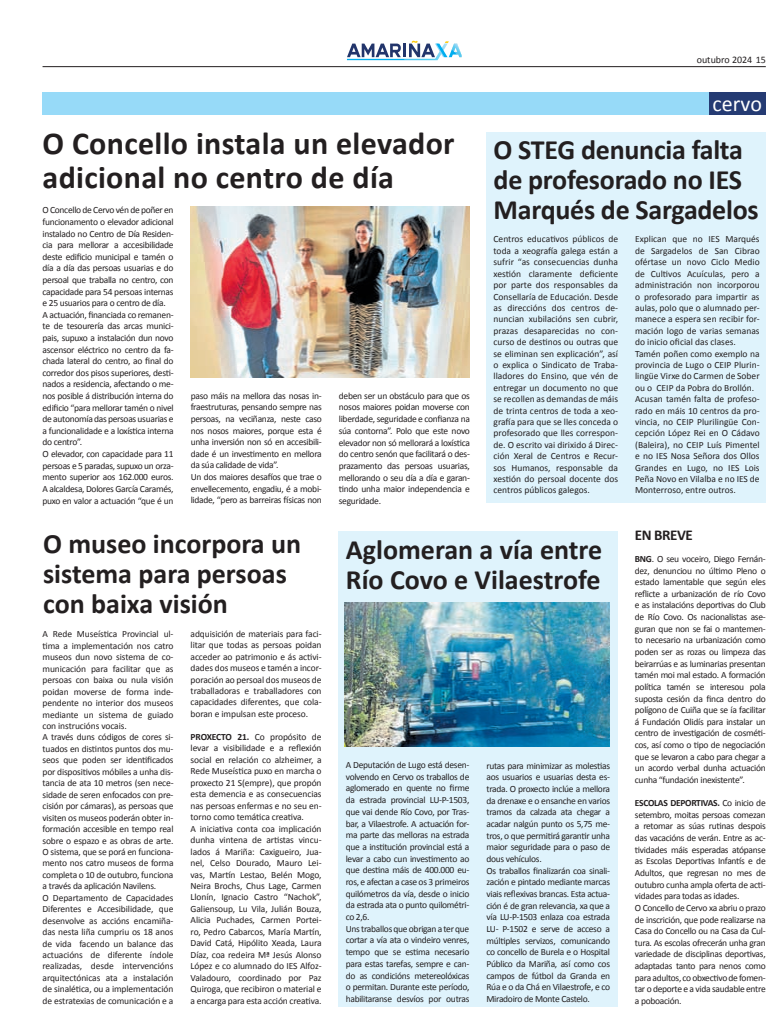
<style>
.page{position:relative;width:780px;height:1035px;background:#fff}
.page>*{position:absolute;margin:0;border:0;box-sizing:border-box;transform-origin:0 0}
.t1{font:700 32px/34px "Calibri";letter-spacing:.01em;color:#231f20}
.t2{font:700 28px/30px "Calibri";letter-spacing:-.01em;color:#231f20}
.t3{font:22px "Calibri";color:#fff}
.t4{font:700 15px "Calibri";letter-spacing:-.03em;color:#231f20}
.t5{font:10px "Calibri";color:#231f20}
.t6{font:9.5px/11.6px "Calibri";letter-spacing:-.03em;color:#231f20}
.t7{font:9.5px/11.5px "Calibri";letter-spacing:-.01em;color:#231f20}
.t8{font:9.5px/11.4px "Calibri";color:#231f20}
.s1{font-weight:700}
</style>
<div class="page">
<hr style="left:43px;top:66px;width:722px;height:1px;background:#231f20">
<svg style="left:347px;top:41px;width:114px;height:19px"></svg>
<div style="left:43px;top:92px;width:722px;height:22px;background:#97daf8"></div>
<div style="left:709px;top:92px;width:56px;height:22px;background:#253b73"></div>
<div style="left:338px;top:531px;width:279px;height:475px;background:#dff3fc"></div>
<img style="left:345px;top:602px;width:264px;height:144px">
<img style="left:191px;top:206px;width:278px;height:171px">
<div style="left:486px;top:132px;width:279px;height:371px;background:#dff3fc"></div>
<h1 class="t1" style="left:43px;top:125px;width:413px">O Concello instala un elevador adicional no centro de día</h1>
<p class="t6" style="left:43px;top:204px;width:133px">O Concello de Cervo vén de poñer en funcionamento o elevador adicional instalado no Centro de Día Residen&shy;cia para mellorar a accesibilidade deste edificio municipal e tamén o día a día das persoas usuarias e do persoal que traballa no centro, con capacidade para 54 persoas internas e 25 usuarios para o centro de día.<br>A actuación, financiada co remanen&shy;te de tesourería das arcas munici&shy;pais, supuxo a instalación dun novo ascensor eléctrico no centro da fa&shy;chada lateral do centro, ao final do corredor dos pisos superiores, desti&shy;nados a residencia, afectando o me&shy;nos posible á distribución interna do edificio “para mellorar tamén o nivel de autonomía das persoas usuarias e a funcionalidade e a loxística interna do centro”.<br>O elevador, con capacidade para 11 persoas e 5 paradas, supuxo un orza&shy;mento superior aos 162.000 euros.<br>A alcaldesa, Dolores García Caramés, puxo en valor a actuación “que é un</p>
<p class="t6" style="left:191px;top:389px;width:133px">paso máis na mellora das nosas in&shy;fraestruturas, pensando sempre nas persoas, na veciñanza, neste caso nos nosos maiores, porque esta é unha inversión non só en accesibili&shy;dade é un investimento en mellora da súa calidade de vida”.<br>Un dos maiores desafíos que trae o envellecemento, engadiu, é a mobi&shy;lidade, “pero as barreiras físicas non</p>
<p class="t6" style="left:339px;top:389px;width:133px;text-align:justify">deben ser un obstáculo para que os nosos maiores poidan moverse con liberdade, seguridade e confianza na súa contorna”. Polo que este novo elevador non só mellorará a loxística do centro senón que facilitará o des&shy;prazamento das persoas usuarias, mellorando o seu día a día e garan&shy;tindo unha maior independencia e seguridade.</p>
<p class="t5" style="left:696px;top:54px;width:70px">outubro 2024 15</p>
<h3 class="t3" style="left:712px;top:90px;width:51px">cervo</h3>
<h2 class="t2" style="left:493px;top:134px;width:266px">O STEG denuncia falta de profesorado no IES<br>Marqués de Sargadelos</h2>
<p class="t6" style="left:493px;top:233px;width:126px;text-align:justify">Centros educativos públicos de toda a xeografía galega están a sufrir “as consecuencias dunha xestión claramente deficiente por parte dos responsables da Consellaría de Educación. Desde as direccións dos centros de&shy;nuncian xubilacións sen cubrir, prazas desaparecidas no con&shy;curso de destinos ou outras que se eliminan sen explicación”, así o explica o Sindicato de Traba&shy;lladores do Ensino, que vén de entregar un documento no que se recollen as demandas de máis de trinta centros de toda a xeo&shy;grafía para que se lles conceda o profesorado que lles correspon&shy;de. O escrito vai dirixido á Direc&shy;ción Xeral de Centros e Recur&shy;sos Humanos, responsable da xestión do persoal docente dos centros públicos galegos.</p>
<p class="t8" style="left:635px;top:233px;width:126px">Explican que no IES Marqués de Sargadelos de San Cibrao ofértase un novo Ciclo Medio de Cultivos Acuículas, pero a administración non incorporou o profesorado para impartir as aulas, polo que o alumnado per&shy;manece a espera sen recibir for&shy;mación logo de varias semanas do inicio oficial das clases.<br>Tamén poñen como exemplo na provincia de Lugo o CEIP Plurin&shy;lingüe Virxe do Carmen de Sober ou o CEIP da Pobra do Brollón.<br>Acusan tamén falta de profeso&shy;rado en máis 10 centros da pro&shy;vincia, no CEIP Plurilingüe Con&shy;cepción López Rei en O Cádavo (Baleira), no CEIP Luís Pimentel e no IES Nosa Señora dos Ollos<br>Grandes en Lugo, no IES Lois<br>Peña Novo en Vilalba e no IES de<br>Monterroso, entre outros.</p>
<h2 class="t2" style="left:43px;top:528px;width:259px">O museo incorpora un sistema para persoas con baixa visión</h2>
<p class="t6" style="left:43px;top:628px;width:132px">A Rede Museística Provincial ul&shy;tima a implementación nos catro museos dun novo sistema de co&shy;municación para facilitar que as persoas con baixa ou nula visión poidan moverse de forma inde&shy;pendente no interior dos museos mediante un sistema de guiado con instrucións vocais.<br>A través duns códigos de cores si&shy;tuados en distintos puntos dos mu&shy;seos que poden ser identificados por dispositivos móbiles a unha dis&shy;tancia de ata 10 metros (sen nece&shy;sidade de seren enfocados con pre&shy;cisión por cámaras), as persoas que visiten os museos poderán obter in&shy;formación accesible en tempo real sobre o espazo e as obras de arte.<br>O sistema, que se porá en funciona&shy;mento nos catro museos de forma completa o 10 de outubro, funciona a través da aplicación Navilens.<br>O Departamento de Capacidades<br>Diferentes e Accesibilidade, que desenvolve as accións encamiña&shy;das nesta liña cumpriu os 18 anos de vida facendo un balance das actuacións de diferente índole realizadas, desde intervencións arquitectónicas ata a instalación de sinalética, ou a implementación de estratexias de comunicación e a</p>
<p class="t6" style="left:190px;top:627px;width:132px;text-align:justify">adquisición de materiais para faci&shy;litar que todas as persoas poidan acceder ao patrimonio e ás activi&shy;dades dos museos e tamén a incor&shy;poración ao persoal dos museos de traballadoras e traballadores con capacidades diferentes, que cola&shy;boran e impulsan este proceso.</p>
<p class="t7" style="left:190px;top:730px;width:132px"><span class="s1">PROXECTO 21.</span> Co propósito de levar a visibilidade e a reflexión social en relación co alzheimer, a<br>Rede Museística puxo en marcha o proxecto 21 S(empre), que propón esta demencia e as consecuencias nas persoas enfermas e no seu en&shy;torno como temática creativa.<br>A iniciativa conta coa implicación dunha vintena de artistas vincu&shy;lados á Mariña: Caxigueiro, Jua&shy;nel, Celso Dourado, Mauro Lei&shy;vas, Martín Lestao, Belén Mogo,<br>Neira Brochs, Chus Lage, Carmen<br>Llonín, Ignacio Castro “Nachok”,<br>Galiensoup, Lu Vila, Julián Bouza,<br>Alicia Puchades, Carmen Portei&shy;ro, Pedro Cabarcos, María Martín,<br>David Catá, Hipólito Xeada, Laura<br>Díaz, coa redeira Mª Jesús Alonso<br>López e co alumnado do IES Alfoz-<br>Valadouro, coordinado por Paz<br>Quiroga, que recibiron o material e a encarga para esta acción creativa.</p>
<h2 class="t2" style="left:346px;top:534px;width:258px">Aglomeran a vía entre<br>Río Covo e Vilaestrofe</h2>
<p class="t6" style="left:346px;top:758px;width:125px">A Deputación de Lugo está desen&shy;volvendo en Cervo os traballos de aglomerado en quente no firme da estrada provincial LU-P-1503, que vai dende Río Covo, por Tras&shy;bar, a Vilaestrofe. A actuación for&shy;ma parte das melloras na estrada que a institución provincial está a levar a cabo cun investimento ao que destina máis de 400.000 eu&shy;ros, e afectan a case os 3 primeiros quilómetros da vía, desde o inicio da estrada ata o punto quilométri&shy;co 2,6.<br>Uns traballos que obrigan a ter que cortar a vía ata o vindeiro venres, tempo que se estima necesario para estas tarefas, sempre e can&shy;do as condicións metereolóxicas o permitan. Durante este período, habilitaranse desvíos por outras</p>
<p class="t6" style="left:486px;top:759px;width:125px">rutas para minimizar as molestias aos usuarios e usuarias desta es&shy;trada. O proxecto inclúe a mellora da drenaxe e o ensanche en varios tramos da calzada ata chegar a acadar nalgún punto os 5,75 me&shy;tros, o que permitirá garantir unha maior seguridade para o paso de dous vehículos.<br>Os traballos finalizarán coa sinali&shy;zación e pintado mediante marcas viais reflexivas brancas. Esta actua&shy;ción é de gran relevancia, xa que a vía LU-P-1503 enlaza coa estrada<br>LU- P-1502 e serve de acceso a múltiples servizos, comunicando co concello de Burela e o Hospital<br>Público da Mariña, así como cos campos de fútbol da Granda en<br>Rúa e o da Chá en Vilaestrofe, e co<br>Miradoiro de Monte Castelo.</p>
<h3 class="t4" style="left:635px;top:525px;width:59px">EN BREVE</h3>
<p class="t6" style="left:635px;top:552px;width:132px;text-align:justify"><span class="s1">BNG</span>. O seu voceiro, Diego Fernán&shy;dez, denunciou no último Pleno o estado lamentable que según eles reflicte a urbanización de río Covo e as instalacións deportivas do Club de Río Covo. Os nacionalistas ase&shy;guran que non se fai o mantemen&shy;to necesario na urbanización como poden ser as rozas ou limpeza das beirarrúas e as luminarias presentan tamén moi mal estado. A formación política tamén se interesou pola suposta cesión da finca dentro do polígono de Cuiña que se ía facilitar á Fundación Olidís para instalar un centro de investigación de cosméti&shy;cos, así como o tipo de negociación que se levaron a cabo para chegar a un acordo verbal dunha actuación cunha “fundación inexistente”.</p>
<p class="t6" style="left:635px;top:797px;width:132px"><span class="s1">ESCOLAS DEPORTIVAS.</span> Co inicio de setembro, moitas persoas comezan a retomar as súas rutinas despois das vacacións de verán. Entre as ac&shy;tividades máis esperadas atópanse as Escolas Deportivas Infantís e de Adultos, que regresan no mes de outubro cunha ampla oferta de acti&shy;vidades para todas as idades.<br>O Concello de Cervo xa abriu o prazo de inscrición, que pode realizarse na Casa do Concello ou na Casa da Cul&shy;tura. As escolas ofrecerán unha gran variedade de disciplinas deportivas, adaptadas tanto para nenos como para adultos, co obxectivo de fomen&shy;tar o deporte e a vida saudable entre a poboación.</p>
</div>
